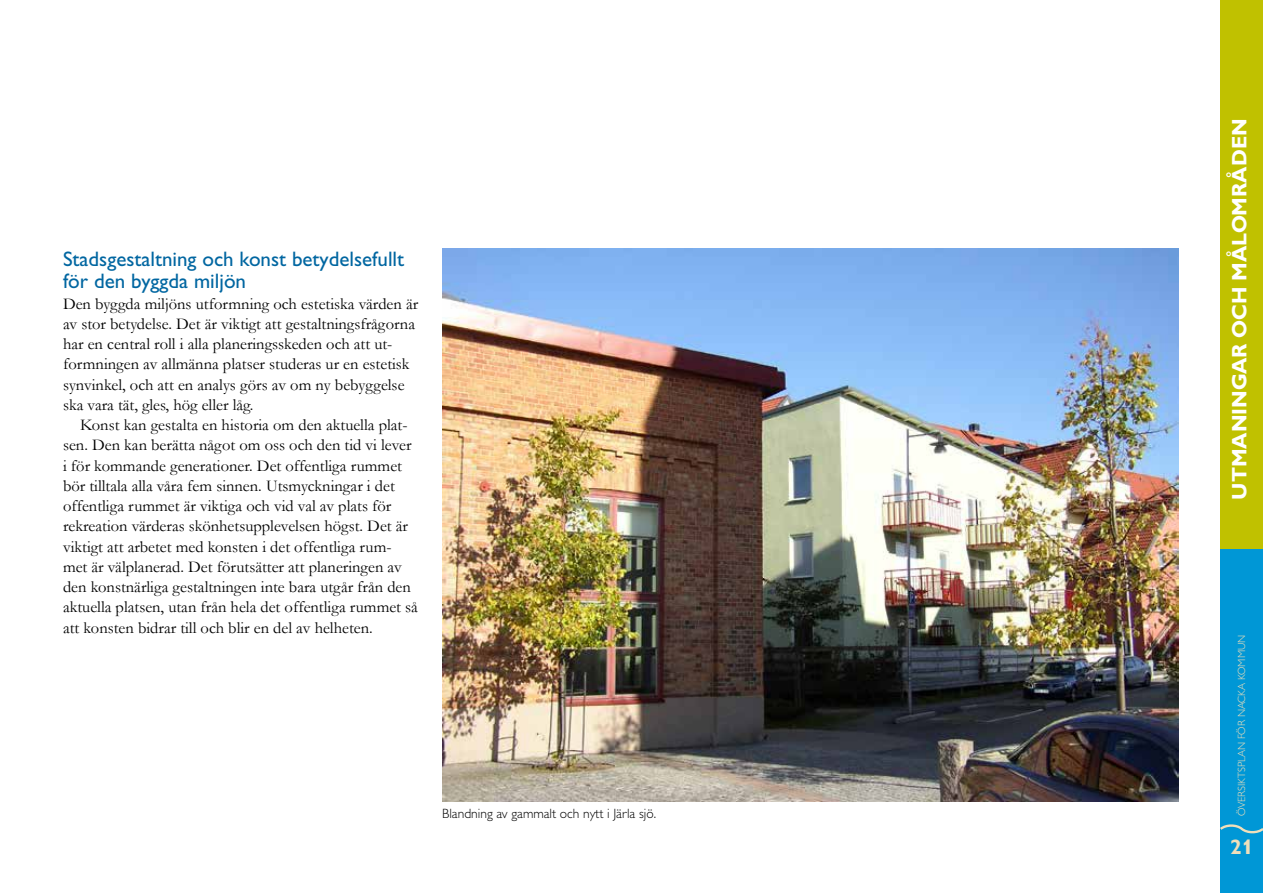
<style>
.page{position:relative;width:1263px;height:893px;background:#fff}
.page>*{position:absolute;margin:0;border:0;box-sizing:border-box;transform-origin:0 0}
.t1{font:21px/22.5px "Gill Sans";color:#0066a1}
.t2{font:700 21px "Gill Sans MT Std";color:#fff}
.t3{font:700 21px "Gill Sans MT For Nacka";color:#f0dfba}
.t4{font:16.5px/20.2px "Garamond";color:#000}
.t5{font:300 13.5px "Gill Sans";color:#000}
.t6{font:300 10.5px "Gill Sans MT Std";color:#f0dfba}
</style>
<div class="page">
<div style="left:1220px;top:2px;width:43px;height:891px;background:#0097d6"></div>
<div style="left:1220px;top:0;width:43px;height:549px;background:#c0c100"></div>
<svg style="left:1220px;top:824px;width:43px;height:10px"></svg>
<img style="left:442px;top:249px;width:737px;height:552px">
<p class="t1" style="left:63px;top:248px;width:343px">Stadsgestaltning och konst betydelsefullt för den byggda miljön</p>
<p class="t4" style="left:63px;top:293px;width:357px">Den byggda miljöns utformning och estetiska värden är av stor betydelse. Det är viktigt att gestaltningsfrågorna har en central roll i alla planeringsskeden och att ut&shy;formningen av allmänna platser studeras ur en estetisk synvinkel, och att en analys görs av om ny bebyggelse ska vara tät, gles, hög eller låg.</p>
<p class="t4" style="left:63px;top:414px;width:356px;text-indent:17px">Konst kan gestalta en historia om den aktuella plat&shy;sen. Den kan berätta något om oss och den tid vi lever i för kommande generationer. Det offentliga rummet bör tilltala alla våra fem sinnen. Utsmyckningar i det offentliga rummet är viktiga och vid val av plats för rekreation värderas skönhetsupplevelsen högst. Det är viktigt att arbetet med konsten i det offentliga rum&shy;met är välplanerad. Det förutsätter att planeringen av den konstnärliga gestaltningen inte bara utgår från den aktuella platsen, utan från hela det offentliga rummet så att konsten bidrar till och blir en del av helheten.</p>
<p class="t5" style="left:442px;top:806px;width:215px">Blandning av gammalt och nytt i Järla sjö.</p>
<p class="t2" style="left:1226px;top:500px;width:383px;rotate:-90deg">UTMANINGAR OCH MÅLOMRÅDEN</p>
<p class="t6" style="left:1235px;top:816px;width:183px;rotate:-90deg">ÖVERSIKTSPLAN FÖR NACKA KOMMUN</p>
<p class="t3" style="left:1230px;top:834px;width:25px">21</p>
</div>
